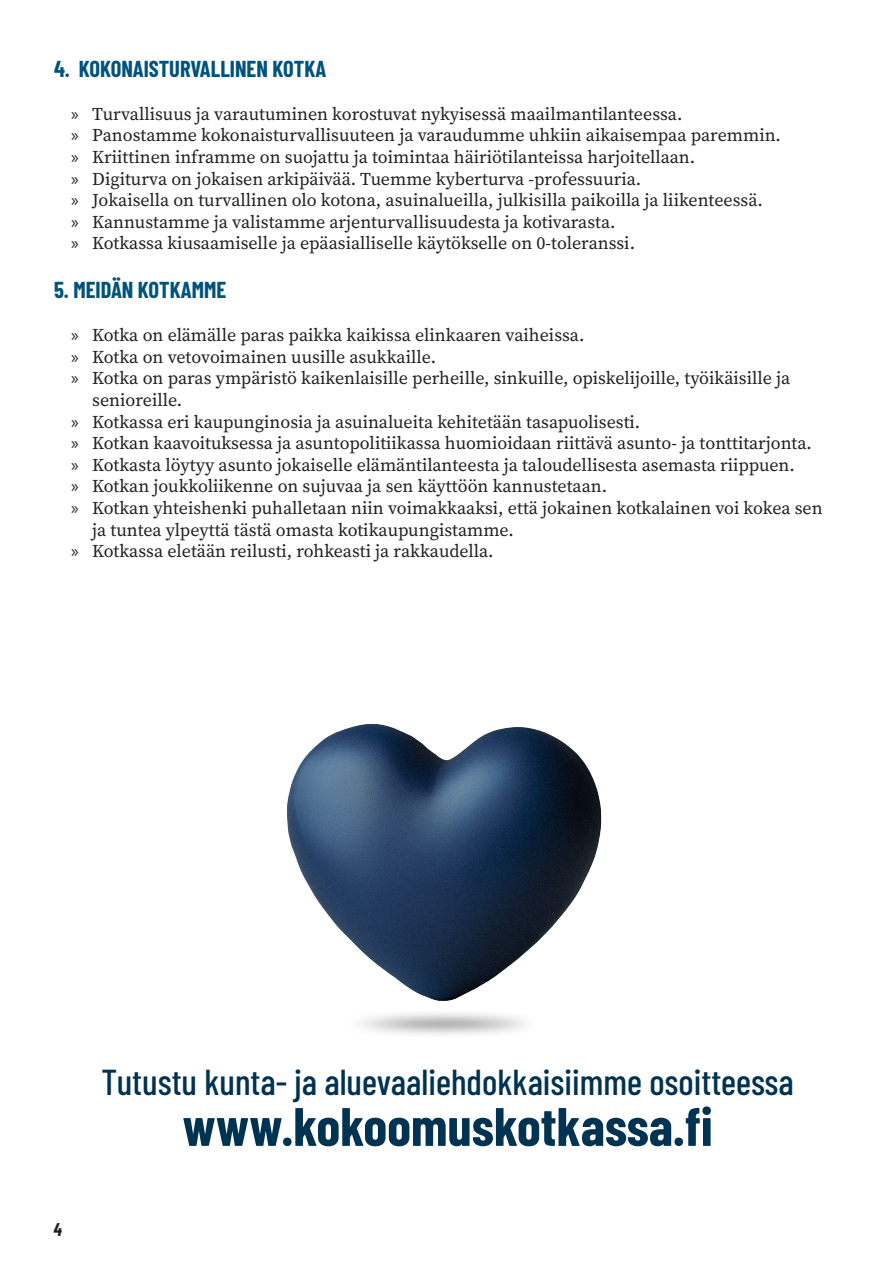
<style>
.page{position:relative;width:893px;height:1263px;background:#fff}
.page>*{position:absolute;margin:0;border:0;box-sizing:border-box;transform-origin:0 0}
.t1{font:700 54px "Barlow Condensed";color:#003251}
.t2{font:500 36px "Barlow Condensed";color:#003251}
.t3{font:700 22.5px "Barlow Condensed";color:#00537c}
.t4{font:18px/21.6px "Source Serif 4";color:#231f20}
.t5{font:italic 700 18px "Barlow Condensed";color:#231f20}
.s1{font-family:"Myriad Pro"}
</style>
<div class="page">
<img style="left:287px;top:723px;width:315px;height:312px">
<p class="t3" style="left:54px;top:52px;width:274px">4. KOKONAISTURVALLINEN KOTKA</p>
<p class="t4" style="left:71px;top:103px;width:613px"><span class="s1">»</span> Turvallisuus ja varautuminen korostuvat nykyisessä maailmantilanteessa.</p>
<p class="t4" style="left:71px;top:124px;width:711px"><span class="s1">»</span> Panostamme kokonaisturvallisuuteen ja varaudumme uhkiin aikaisempaa paremmin.</p>
<p class="t4" style="left:71px;top:146px;width:626px"><span class="s1">»</span> Kriittinen inframme on suojattu ja toimintaa häiriötilanteissa harjoitellaan.</p>
<p class="t4" style="left:71px;top:168px;width:572px"><span class="s1">»</span> Digiturva on jokaisen arkipäivää. Tuemme kyberturva -professuuria.</p>
<p class="t4" style="left:71px;top:189px;width:693px"><span class="s1">»</span> Jokaisella on turvallinen olo kotona, asuinalueilla, julkisilla paikoilla ja liikenteessä.</p>
<p class="t4" style="left:71px;top:211px;width:546px"><span class="s1">»</span> Kannustamme ja valistamme arjenturvallisuudesta ja kotivarasta.</p>
<p class="t4" style="left:71px;top:232px;width:566px"><span class="s1">»</span> Kotkassa kiusaamiselle ja epäasialliselle käytökselle on 0-toleranssi.</p>
<p class="t3" style="left:54px;top:274px;width:174px">5. MEIDÄN KOTKAMME</p>
<p class="t4" style="left:71px;top:324px;width:515px"><span class="s1">»</span> Kotka on elämälle paras paikka kaikissa elinkaaren vaiheissa.</p>
<p class="t4" style="left:71px;top:346px;width:367px"><span class="s1">»</span> Kotka on vetovoimainen uusille asukkaille.</p>
<p class="t4" style="left:92px;top:367px;width:699px;text-indent:-21px"><span class="s1">»</span> Kotka on paras ympäristö kaikenlaisille perheille, sinkuille, opiskelijoille, työikäisille ja senioreille.</p>
<p class="t4" style="left:71px;top:411px;width:571px"><span class="s1">»</span> Kotkassa eri kaupunginosia ja asuinalueita kehitetään tasapuolisesti.</p>
<p class="t4" style="left:71px;top:432px;width:742px"><span class="s1">»</span> Kotkan kaavoituksessa ja asuntopolitiikassa huomioidaan riittävä asunto- ja tonttitarjonta.</p>
<p class="t4" style="left:71px;top:454px;width:725px"><span class="s1">»</span> Kotkasta löytyy asunto jokaiselle elämäntilanteesta ja taloudellisesta asemasta riippuen.</p>
<p class="t4" style="left:71px;top:475px;width:538px"><span class="s1">»</span> Kotkan joukkoliikenne on sujuvaa ja sen käyttöön kannustetaan.</p>
<p class="t4" style="left:92px;top:497px;width:732px;text-indent:-21px"><span class="s1">»</span> Kotkan yhteishenki puhalletaan niin voimakkaaksi, että jokainen kotkalainen voi kokea sen ja tuntea ylpeyttä tästä omasta kotikaupungistamme.</p>
<p class="t4" style="left:71px;top:540px;width:424px"><span class="s1">»</span> Kotkassa eletään reilusti, rohkeasti ja rakkaudella.</p>
<p class="t5" style="left:54px;top:1216px;width:10px">4</p>
<p class="t2" style="left:101px;top:1056px;width:694px">Tutustu kunta- ja aluevaaliehdokkaisiimme osoitteessa</p>
<p class="t1" style="left:182px;top:1088px;width:532px">www.kokoomuskotkassa.fi</p>
</div>
